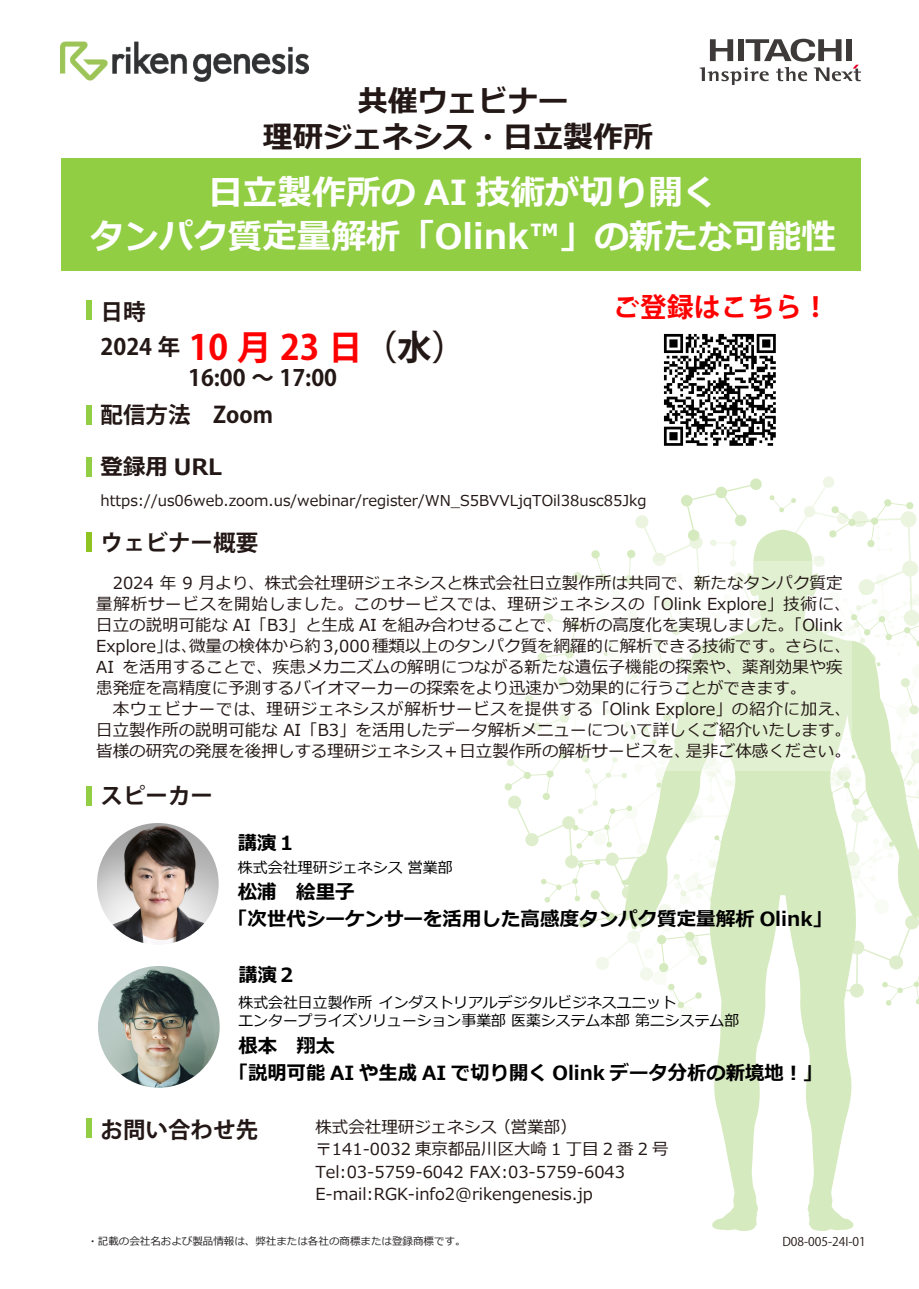
<style>
.page{position:relative;width:919px;height:1289px;background:#fff}
.page>*{position:absolute;margin:0;border:0;box-sizing:border-box;transform-origin:0 0}
.t1{font:700 34.5px/43.5px "Meiryo";color:#fff;text-align:center}
.t2{font:700 34.5px "Koz Go Pr 6 N";color:#f00}
.t3{font:700 30px/36px "Meiryo";color:#231815;text-align:center}
.t4{font:700 27px "Koz Go Pr 6 N";color:#f00}
.t5{font:700 22.5px "Koz Go Pr 6 N";color:#231815}
.t6{font:700 22.5px "Koz Go Pro";color:#231815}
.t7{font:700 22.5px "Meiryo";color:#231815}
.t8{font:700 19.5px/27px "Meiryo";color:#000}
.t9{font:16.5px/21px "Meiryo";color:#231815}
.t10{font:15px/18.8px "Meiryo";color:#000}
.t11{font:15px "Meiryo";color:#231815}
.t12{font:12px "Koz Go Pr 6 N";color:#231815}
.t13{font:10.5px "Meiryo";color:#231f20}
.s1{font-size:22.5px;color:#231815}
.s2{color:#231815}
</style>
<div class="page">
<svg style="left:712px;top:1020px;width:142px;height:210px"></svg>
<svg style="left:504px;top:476px;width:414px;height:544px"></svg>
<div style="left:86px;top:300px;width:6px;height:20px;background:#91ce44"></div>
<div style="left:86px;top:532px;width:6px;height:20px;background:#8fc31f"></div>
<div style="left:86px;top:785px;width:6px;height:20px;background:#91ce44"></div>
<div style="left:86px;top:1118px;width:6px;height:20px;background:#91ce44"></div>
<div style="left:86px;top:405px;width:6px;height:20px;background:#91ce44"></div>
<div style="left:86px;top:457px;width:6px;height:20px;background:#91ce44"></div>
<div style="left:61px;top:159px;width:799px;height:112px;background:#91ce44"></div>
<svg style="left:699px;top:39px;width:161px;height:46px"></svg>
<img style="left:60px;top:41px;width:248px;height:41px">
<img style="left:663px;top:333px;width:113px;height:113px">
<svg style="left:504px;top:561px;width:347px;height:210px"></svg>
<img style="left:98px;top:965px;width:122px;height:122px;border-radius:61px">
<img style="left:97px;top:823px;width:122px;height:121px;border-radius:61px">
<h2 class="t3" style="left:263px;top:84px;width:391px">共催ウェビナー<br>理研ジェネシス・日立製作所</h2>
<h1 class="t1" style="left:90px;top:172px;width:747px">日立製作所の AI 技術が切り開く<br>タンパク質定量解析「Olink™」の新たな可能性</h1>
<h3 class="t5" style="left:101px;top:299px;width:69px">日時　</h3>
<h1 class="t2" style="left:101px;top:327px;width:367px"><span class="s1">2024 年</span> 10 月 23 日<span class="s2">（水）</span></h1>
<h3 class="t5" style="left:188px;top:365px;width:150px">16:00 ～ 17:00</h3>
<h3 class="t4" style="left:613px;top:291px;width:218px">ご登録はこちら！</h3>
<h3 class="t5" style="left:101px;top:402px;width:174px">配信方法　Zoom</h3>
<h3 class="t7" style="left:101px;top:451px;width:123px">登録用 URL</h3>
<p class="t11" style="left:101px;top:490px;width:547px">https://us06web.zoom.us/webinar/register/WN_S5BVVLjqTOil38usc85Jkg</p>
<h3 class="t6" style="left:101px;top:528px;width:159px">ウェビナー概要</h3>
<p class="t9" style="left:96px;top:573px;width:756px">　2024 年 9 月より、株式会社理研ジェネシスと株式会社日立製作所は共同で、新たなタンパク質定量解析サービスを開始しました。このサービスでは、理研ジェネシスの「Olink Explore」技術に、日立の説明可能な AI「B3」と生成 AI を組み合わせることで、解析の高度化を実現しました。「Olink Explore」は、微量の検体から約 3,000種類以上のタンパク質を網羅的に解析できる技術です。さらに、AI を活用することで、疾患メカニズムの解明につながる新たな遺伝子機能の探索や、薬剤効果や疾患発症を高精度に予測するバイオマーカーの探索をより迅速かつ効果的に行うことができます。<br>　本ウェビナーでは、理研ジェネシスが解析サービスを提供する「Olink Explore」の紹介に加え、日立製作所の説明可能な AI「B3」を活用したデータ解析メニューについて詳しくご紹介いたします。皆様の研究の発展を後押しする理研ジェネシス＋日立製作所の解析サービスを、是非ご体感ください。</p>
<h3 class="t6" style="left:101px;top:781px;width:114px">スピーカー</h3>
<p class="t8" style="left:238px;top:830px;width:60px">講演１</p>
<p class="t10" style="left:238px;top:858px;width:217px">株式会社理研ジェネシス 営業部</p>
<p class="t8" style="left:228px;top:879px;width:605px;text-indent:10px">松浦　絵里子　<br>「次世代シーケンサーを活用した高感度タンパク質定量解析 Olink」</p>
<p class="t8" style="left:238px;top:962px;width:59px">講演２</p>
<p class="t10" style="left:238px;top:993px;width:502px">株式会社日立製作所インダストリアルデジタルビジネスユニット<br>エンタープライズソリューション事業部 医薬システム本部 第ニシステム部</p>
<p class="t8" style="left:229px;top:1033px;width:595px;text-indent:10px">根本　翔太　<br>「説明可能 AI や生成 AI で切り開く Olink データ分析の新境地︕」</p>
<h3 class="t6" style="left:101px;top:1115px;width:159px">お問い合わせ先</h3>
<p class="t9" style="left:315px;top:1116px;width:355px;line-height:22.5px">株式会社理研ジェネシス （営業部）〒141-0032 東京都品川区大崎 1 丁目 2 番 2 号<br>Tel:03-5759-6042 FAX:03-5759-6043<br>E-mail:RGK-info2@rikengenesis.jp</p>
<p class="t13" style="left:87px;top:1233px;width:380px">・記載の会社名および製品情報は、弊社または各社の商標または登録商標です。</p>
<p class="t12" style="left:782px;top:1234px;width:85px">D08-005-24I-01</p>
</div>
